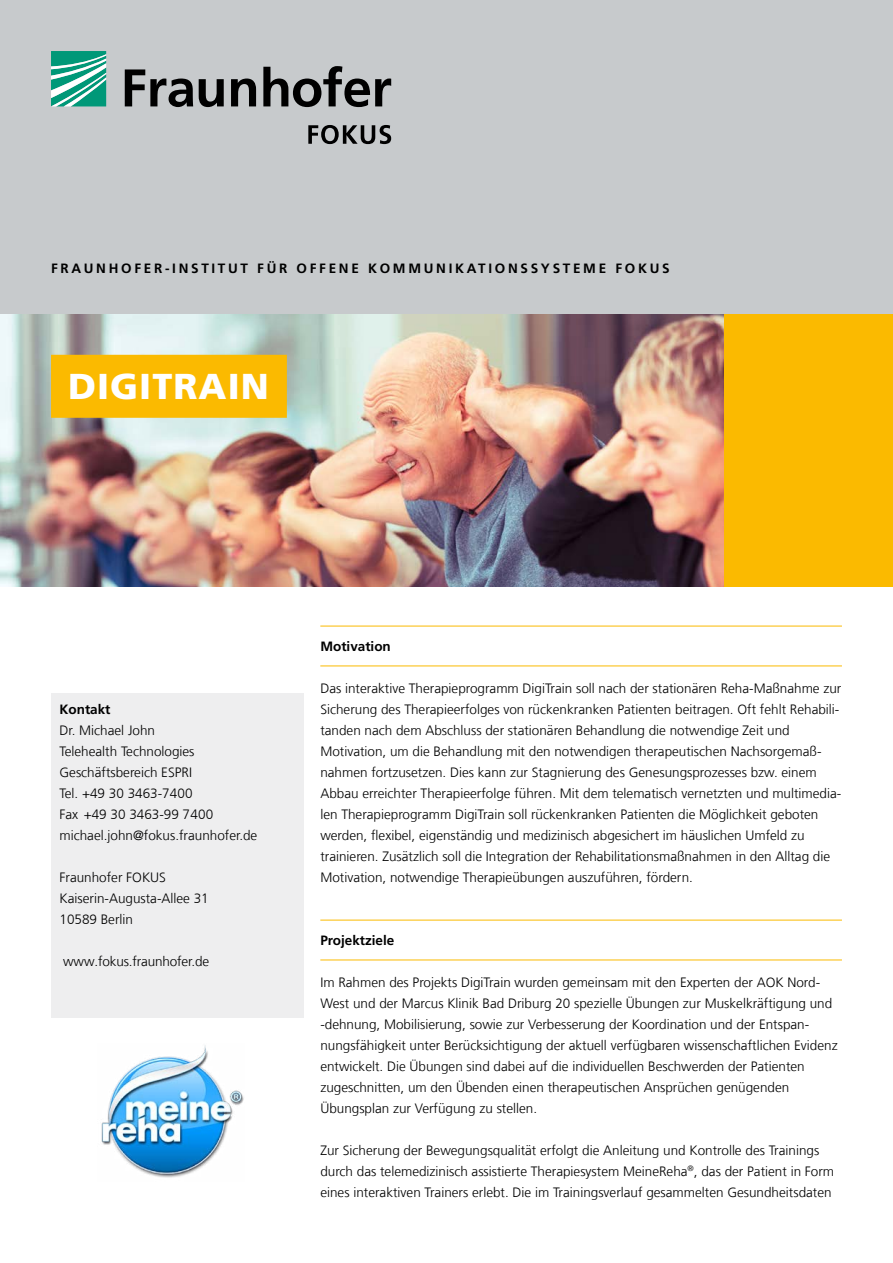
<style>
.page{position:relative;width:893px;height:1263px;background:#fff}
.page>*{position:absolute;margin:0;border:0;box-sizing:border-box;transform-origin:0 0}
.Title_24pt{font:900 36px "Frutiger LT Com";letter-spacing:.03em;color:#fff}
.Running_text{font:300 13.5px/21px "Frutiger LT Com";color:#000}
.Running_text_without{font:300 13.5px/21px "Frutiger LT Com";color:#000}
.Subheadline_1__level{font:700 13.5px "Frutiger LT Com";letter-spacing:.2em;color:#000}
.Subheadline_1__level-2{font:700 13.5px "Frutiger LT Com";color:#000}
.s1{font-weight:700}
</style>
<div class="page">
<div style="left:0;top:0;width:893px;height:315px;background:#c7cacc"></div>
<img style="left:0;top:315px;width:724px;height:272px">
<div style="left:724px;top:315px;width:169px;height:272px;background:#fbba00"></div>
<svg style="left:51px;top:51px;width:55px;height:55px;background:#4bb59f"></svg>
<svg style="left:125px;top:66px;width:266px;height:41px"></svg>
<svg style="left:308px;top:125px;width:83px;height:19px"></svg>
<hr style="left:320px;top:626px;width:522px;height:1px;background:#fbba00">
<hr style="left:320px;top:665px;width:522px;height:1px;background:#fbba00">
<hr style="left:320px;top:920px;width:522px;height:1px;background:#fbba00">
<hr style="left:320px;top:959px;width:522px;height:1px;background:#fbba00">
<div style="left:51px;top:355px;width:236px;height:63px;background:#fbba00"></div>
<div style="left:51px;top:693px;width:252px;height:324px;background:#eeeeef"></div>
<img style="left:101px;top:1045px;width:143px;height:133px">
<p class="Subheadline_1__level" style="left:51px;top:260px;width:620px">FRAUNHOFER-INSTITUT FÜR OFFENE KOMMUNIKATIONSSYSTEME FOKUS</p>
<p class="Title_24pt" style="left:68px;top:364px;width:202px">DIGITRAIN</p>
<p class="Running_text_without" style="left:60px;top:699px;width:199px"><span class="s1">Kontakt<br></span>Dr. Michael John<br>Telehealth Technologies<br>Geschäftsbereich ESPRI<br>Tel. +49 30 3463-7400<br>Fax +49 30 3463-99 7400 michael.john@fokus.fraunhofer.de</p>
<p class="Running_text_without" style="left:60px;top:867px;width:151px">Fraunhofer FOKUS<br>Kaiserin-Augusta-Allee 31<br>10589 Berlin</p>
<p class="Running_text_without" style="left:63px;top:951px;width:147px">www.fokus.fraunhofer.de</p>
<p class="Subheadline_1__level-2" style="left:320px;top:638px;width:72px">Motivation</p>
<p class="Running_text" style="left:320px;top:678px;width:523px">Das interaktive Therapieprogramm DigiTrain soll nach der stationären Reha-Maßnahme zur Sicherung des Therapieerfolges von rückenkranken Patienten beitragen. Oft fehlt Rehabili&shy;tanden nach dem Abschluss der stationären Behandlung die notwendige Zeit und Motivation, um die Behandlung mit den notwendigen therapeutischen Nachsorgemaß&shy;nahmen fortzusetzen. Dies kann zur Stagnierung des Genesungsprozesses bzw. einem Abbau erreichter Therapieerfolge führen. Mit dem telematisch vernetzten und multimedia&shy;len Therapieprogramm DigiTrain soll rückenkranken Patienten die Möglichkeit geboten werden, flexibel, eigenständig und medizinisch abgesichert im häuslichen Umfeld zu trainieren. Zusätzlich soll die Integration der Rehabilitationsmaßnahmen in den Alltag die Motivation, notwendige Therapieübungen auszuführen, fördern.</p>
<p class="Subheadline_1__level-2" style="left:320px;top:932px;width:76px">Projektziele</p>
<p class="Running_text" style="left:320px;top:972px;width:519px">Im Rahmen des Projekts DigiTrain wurden gemeinsam mit den Experten der AOK Nord-West und der Marcus Klinik Bad Driburg 20 spezielle Übungen zur Muskelkräftigung und -dehnung, Mobilisierung, sowie zur Verbesserung der Koordination und der Entspan&shy;nungsfähigkeit unter Berücksichtigung der aktuell verfügbaren wissenschaftlichen Evidenz entwickelt. Die Übungen sind dabei auf die individuellen Beschwerden der Patienten zugeschnitten, um den Übenden einen therapeutischen Ansprüchen genügenden Übungsplan zur Verfügung zu stellen.</p>
<p class="Running_text" style="left:320px;top:1140px;width:515px">Zur Sicherung der Bewegungsqualität erfolgt die Anleitung und Kontrolle des Trainings durch das telemedizinisch assistierte Therapiesystem MeineReha<sup>®</sup>, das der Patient in Form eines interaktiven Trainers erlebt. Die im Trainingsverlauf gesammelten Gesundheitsdaten</p>
</div>
